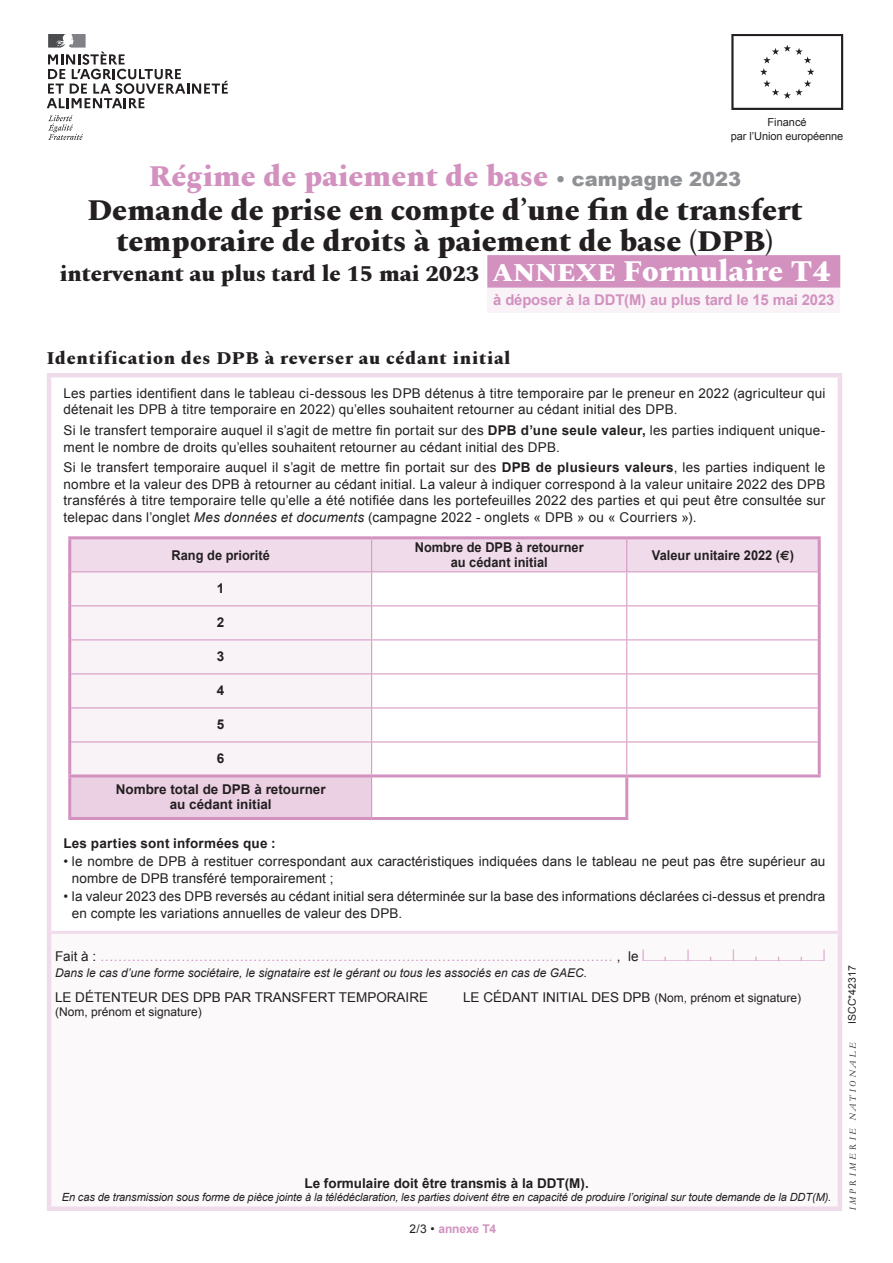
<style>
.page{position:relative;width:893px;height:1263px;background:#fff}
.page>*{position:absolute;margin:0;border:0;box-sizing:border-box;transform-origin:0 0}
.t1{font:800 30px/32.5px "Spectral";color:#231f20;text-align:center}
.t2{font:800 22.5px "Spectral";color:#231f20}
.t3{font:800 18px "Spectral";letter-spacing:.04em;color:#231f20}
.t4{font:700 14.85px "Arial";letter-spacing:-.01em;color:#d291bf}
.t5{font:13.5px/16.5px "Arial";letter-spacing:.01em;color:#231f20}
.t6{font:700 13.5px/15px "Arial";color:#231f20;text-align:center}
.t7{font:700 13.5px/15px "Arial";color:#231f20;text-align:center;scale:.95 1}
.t8{font:13.5px "Arial";color:#d291bf}
.t9{font:italic 12px "Arial";color:#231f20}
.t10{font:12px "Arial";color:#231f20}
.t11{font:700 12px "Arial";letter-spacing:-.01em;color:#d291bf}
.t12{font:italic 11.25px "Arial";letter-spacing:-.01em;color:#231f20}
.t13{font:11.1px/13.5px "Arial";letter-spacing:-.01em;color:#231f20;text-align:center}
.t14{font:10.5px "Arial";color:#231f20}
.t15{font:9px "Ligne Graphique";color:#231f20}
.s1{color:#d291bf}
.s2{font-family:"Arial";font-weight:900;font-size:19.5px;color:#8f9194}
.s3{font-size:30px;color:#fff}
.s4{font-weight:700}
.s5{font-style:italic}
.s6{font-family:"Euro Sans"}
.s7{color:#231f20}
.s8{font-family:"Casesaremplir";font-size:15px}
.s9{font-size:13.5px}
.s10{font-weight:400;color:#231f20}
</style>
<div class="page">
<div style="left:487px;top:255px;width:353px;height:33px;background:#d291bf;border:2px solid #d291bf"></div>
<svg style="left:48px;top:115px;width:35px;height:25px"></svg>
<svg style="left:47px;top:34px;width:181px;height:74px"></svg>
<svg style="left:731px;top:34px;width:112px;height:76px"></svg>
<div style="left:49px;top:932px;width:791px;height:277px;background:#fcf9fb"></div>
<hr style="left:47px;top:377px;width:4px;height:555px;background:#efdbea">
<hr style="left:47px;top:373px;width:795px;height:4px;background:#efdbea">
<hr style="left:838px;top:377px;width:4px;height:555px;background:#efdbea">
<hr style="left:47px;top:932px;width:4px;height:274px;background:#efdbea">
<hr style="left:838px;top:932px;width:4px;height:274px;background:#efdbea">
<div style="left:47px;top:1206px;width:795px;height:5px;background:#efdbea"></div>
<hr style="left:51px;top:931px;width:787px;height:3px;background:#efdbea">
<div style="left:71px;top:539px;width:747px;height:32px;background:#efdbea"></div>
<div style="left:71px;top:572px;width:300px;height:202px;background:#f9f2f7"></div>
<svg style="left:372px;top:572px;width:447px;height:246px"></svg>
<div style="left:70px;top:776px;width:302px;height:42px;background:#ebd0e4"></div>
<hr style="left:68px;top:536px;width:304px;height:3px;background:#d291bf">
<hr style="left:68px;top:539px;width:3px;height:33px;background:#d291bf">
<hr style="left:372px;top:536px;width:255px;height:3px;background:#d291bf">
<hr style="left:627px;top:536px;width:194px;height:3px;background:#d291bf">
<hr style="left:68px;top:572px;width:3px;height:34px;background:#d291bf">
<hr style="left:68px;top:606px;width:3px;height:34px;background:#d291bf">
<hr style="left:68px;top:640px;width:3px;height:34px;background:#d291bf">
<hr style="left:68px;top:674px;width:3px;height:34px;background:#d291bf">
<hr style="left:68px;top:708px;width:3px;height:34px;background:#d291bf">
<hr style="left:68px;top:742px;width:3px;height:32px;background:#d291bf">
<hr style="left:68px;top:777px;width:3px;height:40px;background:#d291bf">
<hr style="left:68px;top:817px;width:304px;height:3px;background:#d291bf">
<hr style="left:372px;top:817px;width:256px;height:3px;background:#d291bf">
<hr style="left:371px;top:539px;width:1px;height:32px;background:#d291bf">
<hr style="left:626px;top:539px;width:1px;height:32px;background:#d291bf">
<hr style="left:71px;top:571px;width:301px;height:1px;background:#d291bf">
<hr style="left:372px;top:571px;width:255px;height:1px;background:#d291bf">
<hr style="left:371px;top:572px;width:1px;height:33px;background:#d291bf">
<hr style="left:627px;top:571px;width:191px;height:1px;background:#d291bf">
<hr style="left:626px;top:572px;width:1px;height:33px;background:#d291bf">
<hr style="left:71px;top:605px;width:301px;height:1px;background:#d291bf">
<hr style="left:372px;top:605px;width:255px;height:1px;background:#d291bf">
<hr style="left:371px;top:606px;width:1px;height:33px;background:#d291bf">
<hr style="left:627px;top:605px;width:191px;height:1px;background:#d291bf">
<hr style="left:626px;top:606px;width:1px;height:33px;background:#d291bf">
<hr style="left:71px;top:639px;width:301px;height:1px;background:#d291bf">
<hr style="left:372px;top:639px;width:255px;height:1px;background:#d291bf">
<hr style="left:371px;top:640px;width:1px;height:33px;background:#d291bf">
<hr style="left:627px;top:639px;width:191px;height:1px;background:#d291bf">
<hr style="left:626px;top:640px;width:1px;height:33px;background:#d291bf">
<hr style="left:71px;top:673px;width:301px;height:1px;background:#d291bf">
<hr style="left:372px;top:673px;width:255px;height:1px;background:#d291bf">
<hr style="left:371px;top:674px;width:1px;height:33px;background:#d291bf">
<hr style="left:627px;top:673px;width:191px;height:1px;background:#d291bf">
<hr style="left:626px;top:674px;width:1px;height:33px;background:#d291bf">
<hr style="left:71px;top:707px;width:301px;height:1px;background:#d291bf">
<hr style="left:372px;top:707px;width:255px;height:1px;background:#d291bf">
<hr style="left:371px;top:708px;width:1px;height:33px;background:#d291bf">
<hr style="left:627px;top:707px;width:191px;height:1px;background:#d291bf">
<hr style="left:626px;top:708px;width:1px;height:33px;background:#d291bf">
<hr style="left:71px;top:741px;width:301px;height:1px;background:#d291bf">
<hr style="left:372px;top:741px;width:255px;height:1px;background:#d291bf">
<hr style="left:371px;top:742px;width:1px;height:32px;background:#d291bf">
<hr style="left:627px;top:741px;width:191px;height:1px;background:#d291bf">
<hr style="left:626px;top:742px;width:1px;height:32px;background:#d291bf">
<hr style="left:371px;top:777px;width:1px;height:40px;background:#d291bf">
<hr style="left:627px;top:774px;width:194px;height:3px;background:#d291bf">
<hr style="left:625px;top:777px;width:3px;height:40px;background:#d291bf">
<hr style="left:68px;top:774px;width:304px;height:3px;background:#d291bf">
<hr style="left:372px;top:774px;width:255px;height:3px;background:#d291bf">
<hr style="left:818px;top:539px;width:3px;height:33px;background:#d291bf">
<hr style="left:818px;top:572px;width:3px;height:34px;background:#d291bf">
<hr style="left:818px;top:606px;width:3px;height:34px;background:#d291bf">
<hr style="left:818px;top:640px;width:3px;height:34px;background:#d291bf">
<hr style="left:818px;top:674px;width:3px;height:34px;background:#d291bf">
<hr style="left:818px;top:708px;width:3px;height:34px;background:#d291bf">
<hr style="left:818px;top:742px;width:3px;height:32px;background:#d291bf">
<div style="left:487px;top:288px;width:353px;height:25px;background:#f9f2f7"></div>
<p class="t13" style="left:731px;top:116px;width:114px">Financé<br>par l’U nion européenne</p>
<h1 class="t1" style="left:87px;top:158px;width:717px"><span class="s1">Régime de paiement de base</span> <span class="s2">• campagne 2023<br></span>Demande de prise en compte d’une fin de transfert temporaire de droits à paiement de base (DPB)</h1>
<h2 class="t2" style="left:60px;top:257px;width:772px">intervenant au plus tard le 15 mai 2023 <span class="s3">annexe Formulaire T4</span></h2>
<p class="t4" style="left:493px;top:290px;width:343px">à déposer à la DDT(M) au plus tard le 15 mai 2023</p>
<h3 class="t3" style="left:47px;top:345px;width:465px">Identification des DPB à reverser au cédant initial</h3>
<p class="t5" style="left:64px;top:385px;width:763px">Les parties identifient dans le tableau ci-dessous les DPB détenus à titre temporaire par le preneur en 2022 (agriculteur qui détenait les DPB à titre temporaire en 2022) qu’elles souhaitent retourner au cédant initial des DPB.</p>
<p class="t5" style="left:64px;top:422px;width:763px">Si le transfert temporaire auquel il s’agit de mettre fin portait sur des <span class="s4">DPB d’une seule valeur,</span> les parties indiquent unique&shy;ment le nombre de droits qu’elles souhaitent retourner au cédant initial des DPB.</p>
<p class="t5" style="left:64px;top:459px;width:763px;text-align:justify">Si le transfert temporaire auquel il s’agit de mettre fin portait sur des <span class="s4">DPB de plusieurs valeurs</span>, les parties indiquent le nombre et la valeur des DPB à retourner au cédant initial. La valeur à indiquer correspond à la valeur unitaire 2022 des DPB transférés à titre temporaire telle qu’elle a été notifiée dans les portefeuilles 2022 des parties et qui peut être consultée sur telepac dans l’onglet <span class="s5">Mes données et documents</span> (campagne 2022 - onglets « DPB » ou « Courriers »).</p>
<p class="t7" style="left:172px;top:548px;width:105px">Rang de priorité</p>
<p class="t7" style="left:415px;top:540px;width:179px">Nombre de DPB à retourner au cédant initial</p>
<p class="t7" style="left:652px;top:548px;width:151px">Valeur unitaire 2022 (<span class="s6">E</span>)</p>
<p class="t6" style="left:217px;top:581px;width:9px">1</p>
<p class="t6" style="left:217px;top:615px;width:9px">2</p>
<p class="t6" style="left:217px;top:649px;width:9px">3</p>
<p class="t6" style="left:217px;top:683px;width:9px">4</p>
<p class="t6" style="left:217px;top:717px;width:9px">5</p>
<p class="t6" style="left:217px;top:751px;width:9px">6</p>
<p class="t6" style="left:116px;top:782px;width:212px">Nombre total de DPB à retourner au cédant initial</p>
<p class="t6" style="left:64px;top:836px;width:214px">Les parties sont informées que :</p>
<p class="t5" style="left:72px;top:853px;width:755px;text-indent:-8px">• le nombre de DPB à restituer correspondant aux caractéristiques indiquées dans le tableau ne peut pas être supérieur au nombre de DPB transféré temporairement ;</p>
<p class="t5" style="left:72px;top:888px;width:755px;text-indent:-8px">• la valeur 2023 des DPB reversés au cédant initial sera déterminée sur la base des informations déclarées ci-dessus et prendra en compte les variations annuelles de valeur des DPB.</p>
<p class="t8" style="left:55px;top:947px;width:771px"><span class="s7">Fait à :</span> …………………………………………………………………………………………………… <span class="s7">, le</span> <span class="s8">ACBCBBBC</span></p>
<p class="t9" style="left:55px;top:965px;width:534px">Dans le cas d’une forme sociétaire, le signataire est le gérant ou tous les associés en cas de GAEC.</p>
<p class="t5" style="left:55px;top:989px;width:210px">Le détenteur des DPB par TRA</p>
<p class="t5" style="left:282px;top:989px;width:37px">NSFERT</p>
<p class="t5" style="left:339px;top:989px;width:78px">TEMPORAIRE</p>
<p class="t5" style="left:463px;top:989px;width:31px">LE CÉDA</p>
<p class="t10" style="left:521px;top:990px;width:282px"><span class="s9">NT INITIAL des DPB</span> (Nom, prénom et signature)</p>
<p class="t10" style="left:55px;top:1004px;width:148px">(Nom, prénom et signature)</p>
<p class="t6" style="left:304px;top:1176px;width:286px">Le formulaire doit être transmis à la DDT(M).</p>
<p class="t12" style="left:62px;top:1190px;width:771px">En cas de transmission sous forme de pièce jointe à la télédéclaration, les parties doivent être en capacité de produire l’original sur toute demande de la DDT(M).</p>
<p class="t11" style="left:409px;top:1221px;width:88px"><span class="s10">2/3 •</span> annexe T4</p>
<p class="t14" style="left:845px;top:1024px;width:60px;rotate:-90deg">ISCC*42317</p>
<p class="t15" style="left:848px;top:1211px;width:171px;rotate:-90deg">IMPRIMERIE NATIONALE</p>
</div>
